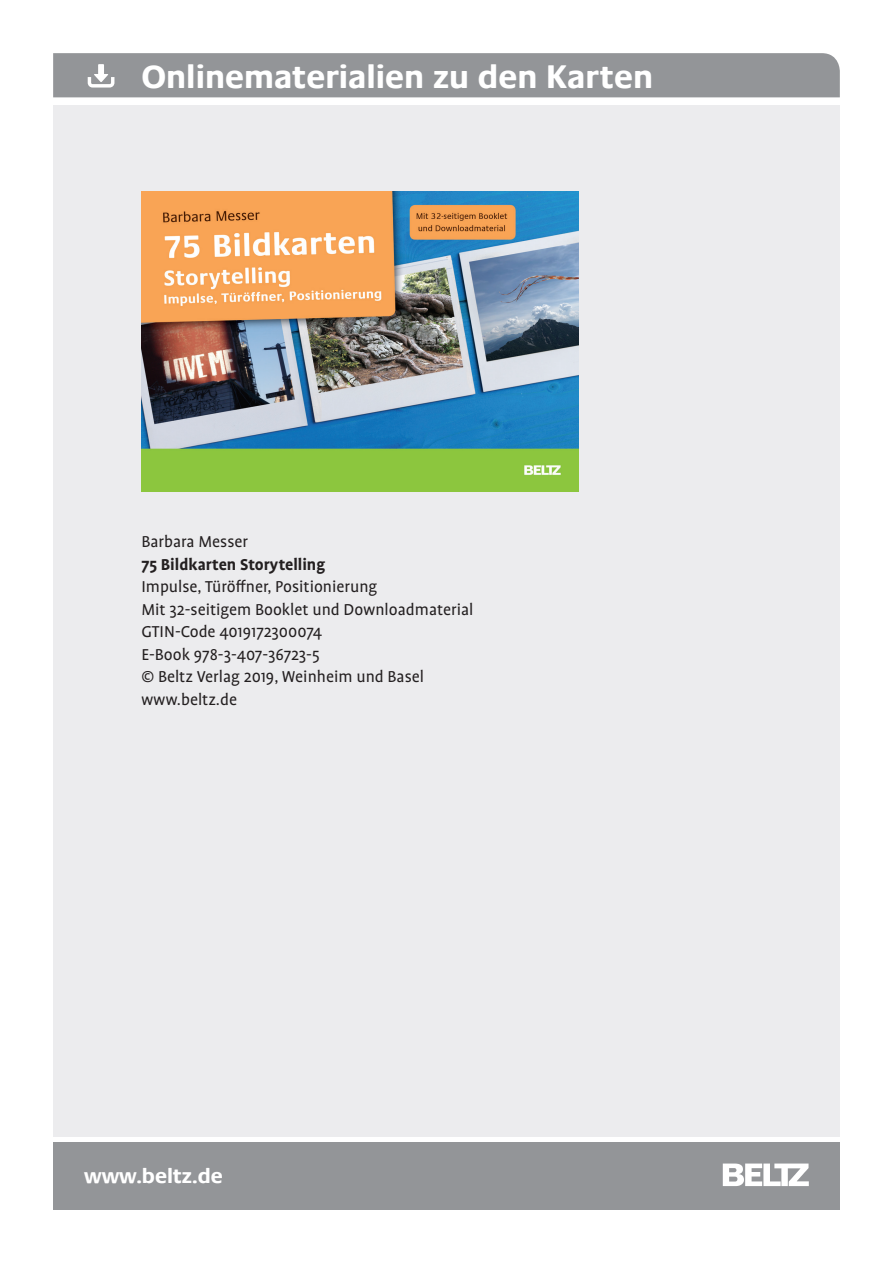
<style>
.page{position:relative;width:893px;height:1263px;background:#fff}
.page>*{position:absolute;margin:0;border:0;box-sizing:border-box;transform-origin:0 0}
.t1{font:700 33px "Praxis Com";color:#fff}
.t2{font:700 21px "Praxis Com";color:#fff}
.t3{font:18px/22.5px "Profile OT";color:#231f20}
.t4{font:700 18px "Profile OT";color:#231f20}
</style>
<div class="page">
<div style="left:53px;top:105px;width:787px;height:1032px;background:#ececee"></div>
<div style="left:53px;top:1142px;width:787px;height:68px;background:#939598"></div>
<img style="left:722px;top:1163px;width:87px;height:23px">
<div style="left:53px;top:53px;width:787px;height:44px;background:#939598"></div>
<img style="left:141px;top:191px;width:437px;height:301px">
<h1 class="t1" style="left:141px;top:57px;width:513px">Onlinematerialien zu den Karten</h1>
<p class="t3" style="left:141px;top:531px;width:108px">Barbara Messer</p>
<p class="t4" style="left:141px;top:554px;width:185px">75 Bildkarten Storytelling</p>
<p class="t3" style="left:141px;top:576px;width:334px">Impulse, Türöffner, Positionierung<br>Mit 32-seitigem Booklet und Downloadmaterial<br>GTIN-Code 4019172300074<br>E-Book 978-3-407-36723-5<br>© Beltz Verlag 2019, Weinheim und Basel www.beltz.de</p>
<p class="t2" style="left:84px;top:1163px;width:140px">www.beltz.de</p>
</div>
